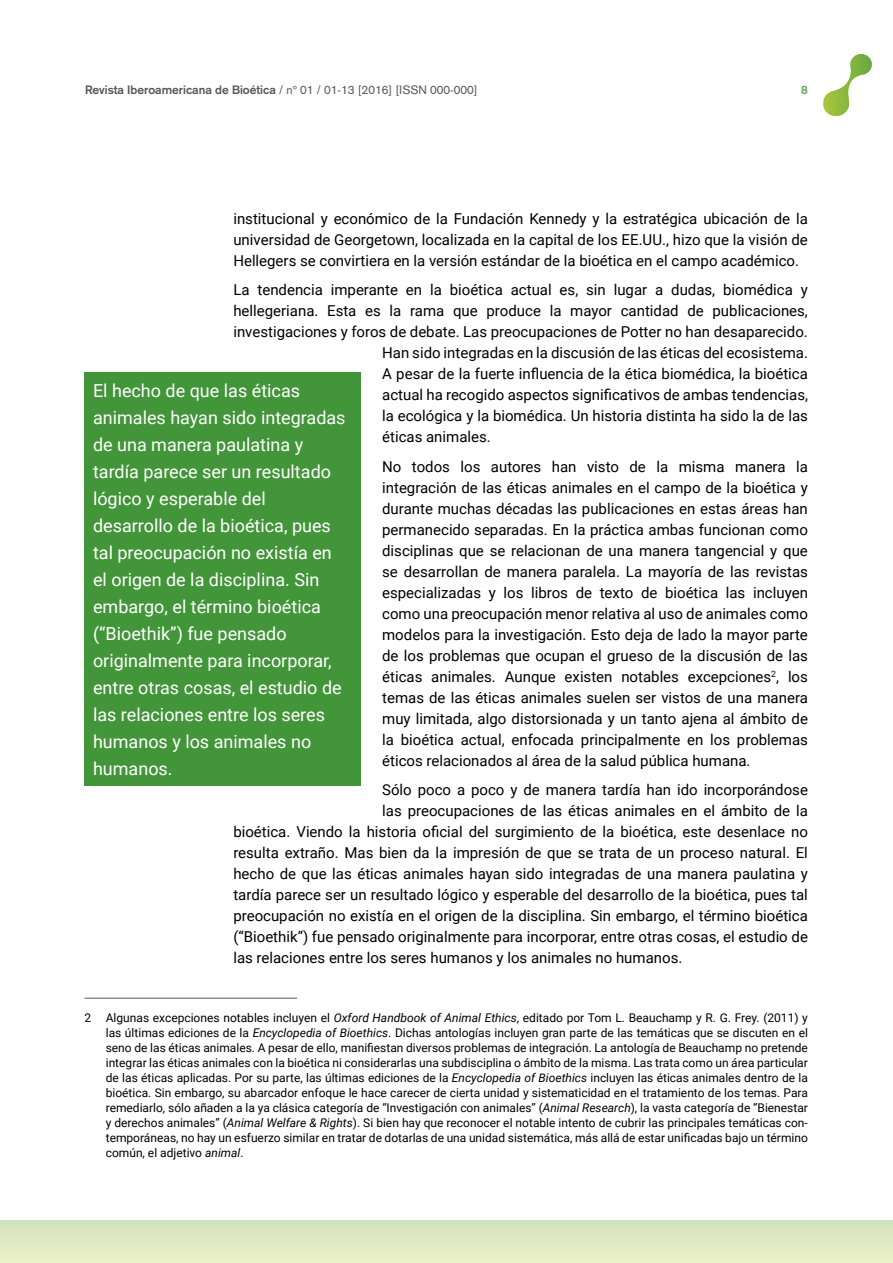
<style>
.page{position:relative;width:893px;height:1263px;background:#fff}
.page>*{position:absolute;margin:0;border:0;box-sizing:border-box;transform-origin:0 0}
.t1{font:18px/27px "Roboto";color:#fff}
.t2{font:15px/21px "Roboto";color:#000;text-align:justify}
.t3{font:12px/15px "Roboto";color:#000;text-align:justify}
.t4{font:700 12px "Akzidenz Grotesk";color:#58595b}
.t5{font:700 12px "Akzidenz Grotesk";color:#68aa60}
.s1{font-weight:400}
.s2{font-style:italic}
</style>
<div class="page">
<div style="left:0;top:1220px;width:893px;height:43px;background:#e0eac2"></div>
<svg style="left:823px;top:54px;width:49px;height:62px"></svg>
<hr style="left:85px;top:998px;width:212px;height:1px;background:#58595b">
<div style="left:85px;top:372px;width:276px;height:414px;background:#439539"></div>
<p class="t4" style="left:85px;top:83px;width:394px">Revista Iberoamericana de Bioética <span class="s1">/ nº 01 / 01-13 [2016] [ISSN 000-000]</span></p>
<p class="t5" style="left:801px;top:83px;width:8px">8</p>
<p class="t2" style="left:233px;top:207px;width:576px">institucional y económico de la Fundación Kennedy y la estratégica ubicación de la universidad de Georgetown, localizada en la capital de los EE.UU., hizo que la visión de Hellegers se convirtiera en la versión estándar de la bioética en el campo académico.</p>
<p class="t2" style="left:233px;top:279px;width:576px">La tendencia imperante en la bioética actual es, sin lugar a dudas, biomédica y</p>
<p class="t2" style="left:233px;top:300px;width:576px">hellegeriana. Esta es la rama que produce la mayor cantidad de publicaciones,</p>
<p class="t2" style="left:233px;top:321px;width:576px">investigaciones y foros de debate. Las preocupaciones de Potter no han desaparecido.</p>
<p class="t2" style="left:382px;top:342px;width:427px">Han sido integradas en la discusión de las éticas del ecosistema.</p>
<p class="t2" style="left:382px;top:363px;width:427px">A pesar de la fuerte influencia de la ética biomédica, la bioética</p>
<p class="t2" style="left:382px;top:384px;width:427px">actual ha recogido aspectos significativos de ambas tendencias,</p>
<p class="t2" style="left:382px;top:405px;width:427px">la ecológica y la biomédica. Un historia distinta ha sido la de las</p>
<p class="t2" style="left:382px;top:426px;width:110px">éticas animales.</p>
<p class="t2" style="left:382px;top:455px;width:427px">No todos los autores han visto de la misma manera la integración de las éticas animales en el campo de la bioética y durante muchas décadas las publicaciones en estas áreas han permanecido separadas. En la práctica ambas funcionan como disciplinas que se relacionan de una manera tangencial y que se desarrollan de manera paralela. La mayoría de las revistas especializadas y los libros de texto de bioética las incluyen como una preocupación menor relativa al uso de animales como modelos para la investigación. Esto deja de lado la mayor parte de los problemas que ocupan el grueso de la discusión de las éticas animales. Aunque existen notables excepciones<sup>2</sup>, los temas de las éticas animales suelen ser vistos de una manera muy limitada, algo distorsionada y un tanto ajena al ámbito de la bioética actual, enfocada principalmente en los problemas éticos relacionados al área de la salud pública humana.</p>
<p class="t2" style="left:382px;top:779px;width:427px">Sólo poco a poco y de manera tardía han ido incorporándose</p>
<p class="t2" style="left:382px;top:800px;width:427px">las preocupaciones de las éticas animales en el ámbito de la</p>
<p class="t2" style="left:233px;top:821px;width:576px">bioética. Viendo la historia oficial del surgimiento de la bioética, este desenlace no</p>
<p class="t2" style="left:233px;top:842px;width:576px">resulta extraño. Mas bien da la impresión de que se trata de un proceso natural. El</p>
<p class="t2" style="left:233px;top:863px;width:576px">hecho de que las éticas animales hayan sido integradas de una manera paulatina y</p>
<p class="t2" style="left:233px;top:884px;width:576px">tardía parece ser un resultado lógico y esperable del desarrollo de la bioética, pues tal</p>
<p class="t2" style="left:233px;top:905px;width:576px">preocupación no existía en el origen de la disciplina. Sin embargo, el término bioética</p>
<p class="t2" style="left:233px;top:926px;width:576px">(“Bioethik”) fue pensado originalmente para incorporar, entre otras cosas, el estudio de</p>
<p class="t2" style="left:233px;top:947px;width:450px">las relaciones entre los seres humanos y los animales no humanos.</p>
<p class="t1" style="left:93px;top:376px;width:254px">El hecho de que las éticas animales hayan sido integradas de una manera paulatina y tardía parece ser un resultado lógico y esperable del desarrollo de la bioética, pues tal preocupación no existía en el origen de la disciplina. Sin embargo, el término bioética (“Bioethik”) fue pensado originalmente para incorporar, entre otras cosas, el estudio de las relaciones entre los seres humanos y los animales no humanos.</p>
<p class="t3" style="left:106px;top:1009px;width:704px;text-indent:-21px">2 Algunas excepciones notables incluyen el <span class="s2">Oxford Handbook of Animal Ethics</span>, editado por Tom L. Beauchamp y R. G. Frey. (2011) y las últimas ediciones de la <span class="s2">Encyclopedia of Bioethics</span>. Dichas antologías incluyen gran parte de las temáticas que se discuten en el seno de las éticas animales. A pesar de ello, manifiestan diversos problemas de integración. La antología de Beauchamp no pretende integrar las éticas animales con la bioética ni considerarlas una subdisciplina o ámbito de la misma. Las trata como un área particular de las éticas aplicadas. Por su parte, las últimas ediciones de la <span class="s2">Encyclopedia of Bioethics</span> incluyen las éticas animales dentro de la bioética. Sin embargo, su abarcador enfoque le hace carecer de cierta unidad y sistematicidad en el tratamiento de los temas. Para remediarlo, sólo añaden a la ya clásica categoría de “Investigación con animales” (<span class="s2">Animal Research</span>), la vasta categoría de “Bienestar y derechos animales” (<span class="s2">Animal Welfare &amp; Rights</span>). Si bien hay que reconocer el notable intento de cubrir las principales temáticas con&shy;temporáneas, no hay un esfuerzo similar en tratar de dotarlas de una unidad sistemática, más allá de estar unificadas bajo un término común, el adjetivo <span class="s2">animal</span>.</p>
</div>
